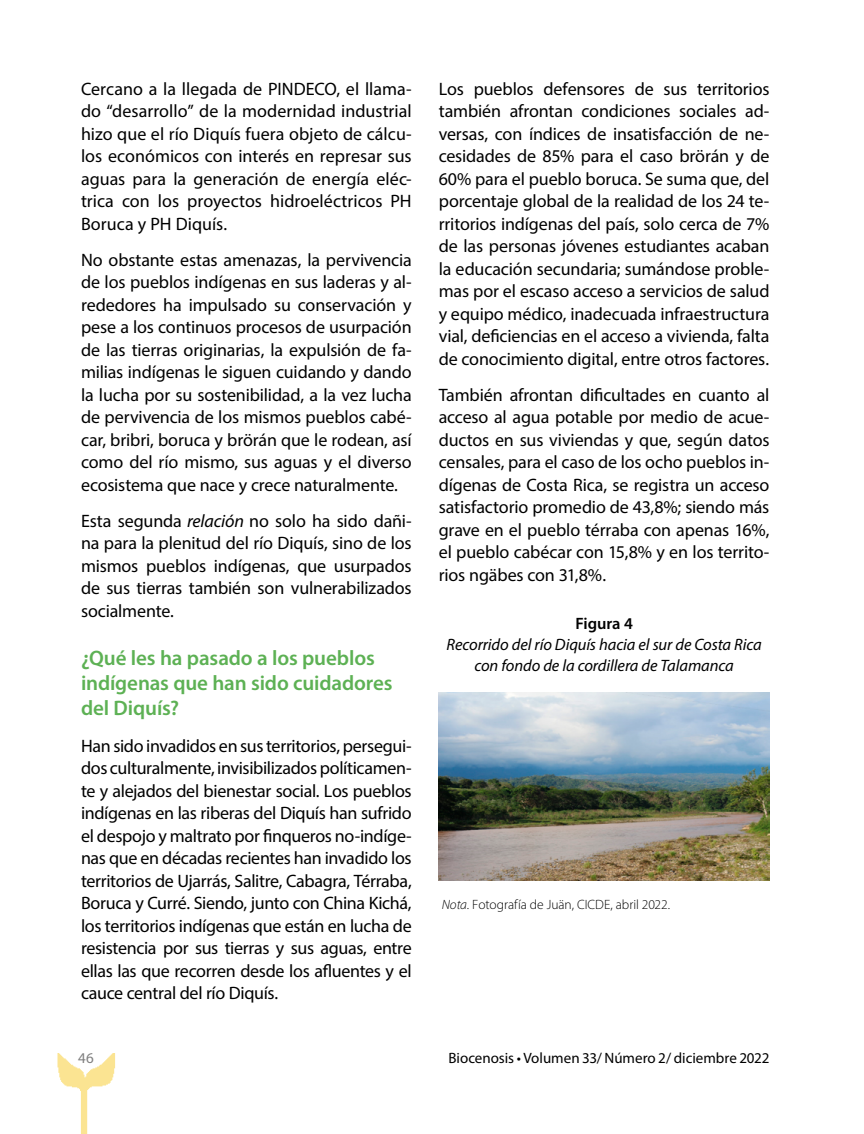
<style>
.page{position:relative;width:864px;height:1134px;background:#fff}
.page>*{position:absolute;margin:0;border:0;box-sizing:border-box;transform-origin:0 0}
.t1{font:600 21px/25.5px "Myriad Pro";letter-spacing:-.005em;color:#5db154}
.t2{font:18px/22.5px "Myriad Pro";letter-spacing:-.01em;color:#000;text-align:justify}
.t3{font:italic 16.5px/21px "Myriad Pro";letter-spacing:-.005em;color:#000;text-align:center}
.t4{font:600 16.5px "Myriad Pro";letter-spacing:-.005em;color:#000}
.t5{font:15px "Myriad Pro";color:#000}
.t6{font:300 13.5px "Myriad Pro";color:#000}
.s1{font-style:italic}
</style>
<div class="page">
<img style="left:57px;top:1053px;width:59px;height:81px">
<img style="left:439px;top:693px;width:331px;height:188px">
<p class="t2" style="left:81px;top:77px;width:332px">Cercano a la llegada de PINDECO, el llama&shy;do “desarrollo” de la modernidad industrial hizo que el río Diquís fuera objeto de cálcu&shy;los económicos con interés en represar sus aguas para la generación de energía eléc&shy;trica con los proyectos hidroeléctricos PH Boruca y PH Diquís.</p>
<p class="t2" style="left:81px;top:248px;width:332px">No obstante estas amenazas, la pervivencia de los pueblos indígenas en sus laderas y al&shy;rededores ha impulsado su conservación y pese a los continuos procesos de usurpación de las tierras originarias, la expulsión de fa&shy;milias indígenas le siguen cuidando y dando la lucha por su sostenibilidad, a la vez lucha de pervivencia de los mismos pueblos cabé&shy;car, bribri, boruca y brörán que le rodean, así como del río mismo, sus aguas y el diverso ecosistema que nace y crece naturalmente.</p>
<p class="t2" style="left:81px;top:509px;width:332px">Esta segunda <span class="s1">relación</span> no solo ha sido dañi&shy;na para la plenitud del río Diquís, sino de los mismos pueblos indígenas, que usurpados de sus tierras también son vulnerabilizados socialmente.</p>
<p class="t1" style="left:81px;top:644px;width:313px">¿Qué les ha pasado a los pueblos indígenas que han sido cuidadores del Diquís?</p>
<p class="t2" style="left:81px;top:734px;width:332px">Han sido invadidos en sus territorios, persegui&shy;dos culturalmente, invisibilizados políticamen&shy;te y alejados del bienestar social. Los pueblos indígenas en las riberas del Diquís han sufrido el despojo y maltrato por finqueros no-indíge&shy;nas que en décadas recientes han invadido los territorios de Ujarrás, Salitre, Cabagra, Térraba, Boruca y Curré. Siendo, junto con China Kichá, los territorios indígenas que están en lucha de resistencia por sus tierras y sus aguas, entre ellas las que recorren desde los afluentes y el cauce central del río Diquís.</p>
<p class="t2" style="left:439px;top:77px;width:332px">Los pueblos defensores de sus territorios también afrontan condiciones sociales ad&shy;versas, con índices de insatisfacción de ne&shy;cesidades de 85% para el caso brörán y de 60% para el pueblo boruca. Se suma que, del porcentaje global de la realidad de los 24 te&shy;rritorios indígenas del país, solo cerca de 7% de las personas jóvenes estudiantes acaban la educación secundaria; sumándose proble&shy;mas por el escaso acceso a servicios de salud y equipo médico, inadecuada infraestructura vial, deficiencias en el acceso a vivienda, falta de conocimiento digital, entre otros factores.</p>
<p class="t2" style="left:439px;top:383px;width:332px">También afrontan dificultades en cuanto al acceso al agua potable por medio de acue&shy;ductos en sus viviendas y que, según datos censales, para el caso de los ocho pueblos in&shy;dígenas de Costa Rica, se registra un acceso satisfactorio promedio de 43,8%; siendo más grave en el pueblo térraba con apenas 16%, el pueblo cabécar con 15,8% y en los territo&shy;rios ngäbes con 31,8%.</p>
<p class="t4" style="left:575px;top:612px;width:59px">Figura 4</p>
<p class="t3" style="left:447px;top:633px;width:317px">Recorrido del río Diquís hacia el sur de Costa Rica con fondo de la cordillera de Talamanca</p>
<p class="t6" style="left:442px;top:896px;width:230px"><span class="s1">Nota</span>. Fotografía de Juän, CICDE, abril 2022.</p>
<p class="t5" style="left:78px;top:1049px;width:17px">46</p>
<p class="t5" style="left:448px;top:1049px;width:323px">Biocenosis • Volumen 33/ Número 2/ diciembre 2022</p>
</div>
